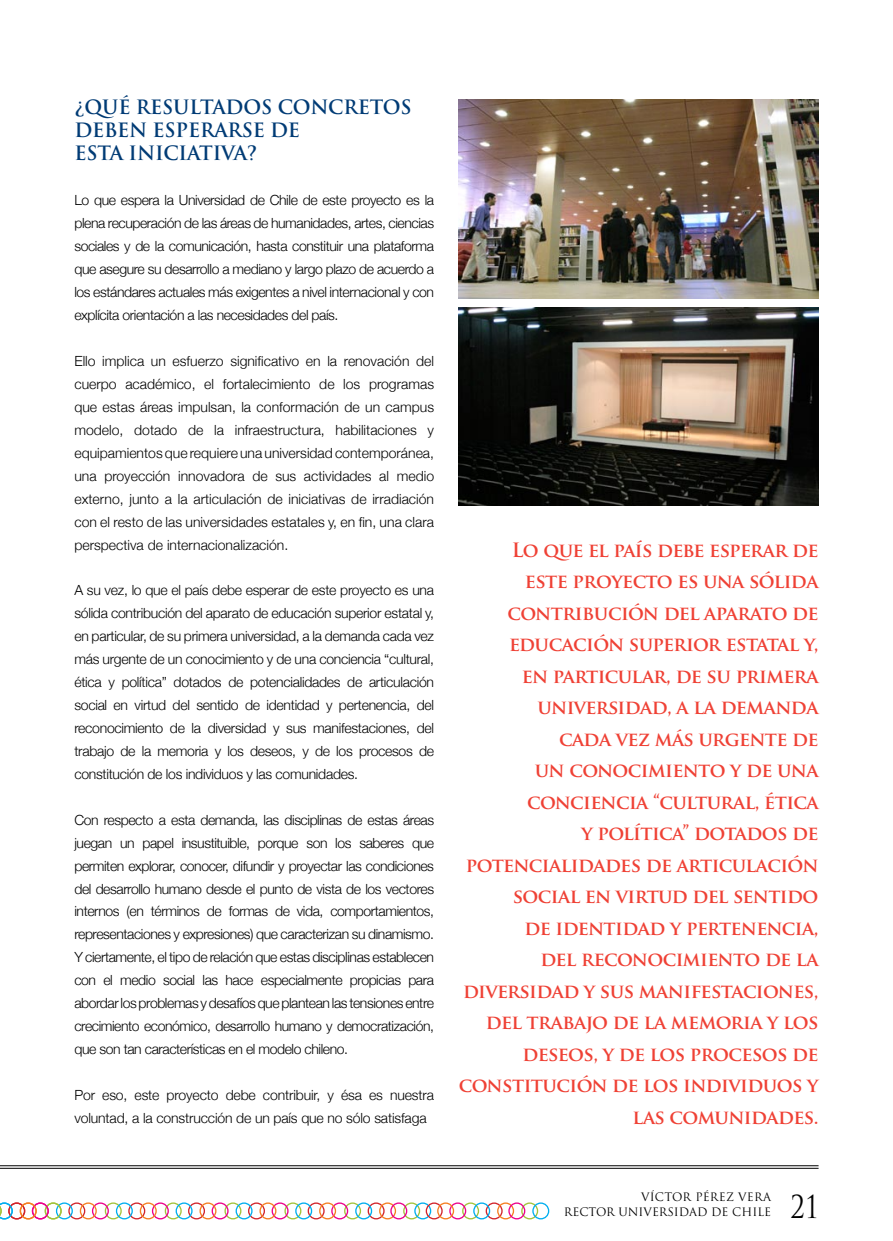
<style>
.page{position:relative;width:893px;height:1241px;background:#fff}
.page>*{position:absolute;margin:0;border:0;box-sizing:border-box;transform-origin:0 0}
.t1{font:30.8px "Trajan Pro";color:#000;scale:.82 1}
.t2{font:700 19.25px/31.5px "Trajan Pro";letter-spacing:-.03em;color:#ef4135;text-align:right}
.t3{font:700 19.25px/22.9px "Trajan Pro";letter-spacing:-.01em;color:#003b75}
.t4{font:300 14px/22.9px "Helvetica Neue";letter-spacing:-.02em;color:#000;text-align:justify}
.t5{font:11.38px/15.8px "Trajan Pro";color:#000;text-align:right}
</style>
<div class="page">
<img style="left:459px;top:100px;width:360px;height:198px">
<img style="left:459px;top:307px;width:360px;height:198px">
<hr style="left:0;top:1165px;width:819px;height:1px;background:#000">
<hr style="left:0;top:1167px;width:819px;height:1px;background:#000">
<div style="left:105px;top:1202px;width:17px;height:17px;border:1px solid #a2c33a;border-radius:50%"></div>
<div style="left:92px;top:1202px;width:17px;height:17px;border:1px solid #ec008c;border-radius:50%"></div>
<div style="left:68px;top:1202px;width:17px;height:17px;border:1px solid #d2232a;border-radius:50%"></div>
<div style="left:80px;top:1202px;width:17px;height:17px;border:1px solid #f57e20;border-radius:50%"></div>
<div style="left:56px;top:1202px;width:17px;height:17px;border:1px solid #00aeef;border-radius:50%"></div>
<div style="left:165px;top:1202px;width:17px;height:17px;border:1px solid #a2c33a;border-radius:50%"></div>
<div style="left:152px;top:1202px;width:17px;height:17px;border:1px solid #ec008c;border-radius:50%"></div>
<div style="left:128px;top:1202px;width:17px;height:17px;border:1px solid #d2232a;border-radius:50%"></div>
<div style="left:140px;top:1202px;width:17px;height:17px;border:1px solid #f57e20;border-radius:50%"></div>
<div style="left:116px;top:1202px;width:17px;height:17px;border:1px solid #00aeef;border-radius:50%"></div>
<div style="left:45px;top:1202px;width:17px;height:17px;border:1px solid #a2c33a;border-radius:50%"></div>
<div style="left:32px;top:1202px;width:17px;height:17px;border:1px solid #ec008c;border-radius:50%"></div>
<div style="left:8px;top:1202px;width:17px;height:17px;border:1px solid #d2232a;border-radius:50%"></div>
<div style="left:20px;top:1202px;width:17px;height:17px;border:1px solid #f57e20;border-radius:50%"></div>
<svg style="left:0;top:1202px;width:13px;height:17px"></svg>
<div style="left:224px;top:1202px;width:17px;height:17px;border:1px solid #a2c33a;border-radius:50%"></div>
<div style="left:212px;top:1202px;width:17px;height:17px;border:1px solid #ec008c;border-radius:50%"></div>
<div style="left:188px;top:1202px;width:17px;height:17px;border:1px solid #d2232a;border-radius:50%"></div>
<div style="left:199px;top:1202px;width:17px;height:17px;border:1px solid #f57e20;border-radius:50%"></div>
<div style="left:176px;top:1202px;width:17px;height:17px;border:1px solid #00aeef;border-radius:50%"></div>
<div style="left:284px;top:1202px;width:17px;height:17px;border:1px solid #a2c33a;border-radius:50%"></div>
<div style="left:272px;top:1202px;width:17px;height:17px;border:1px solid #ec008c;border-radius:50%"></div>
<div style="left:248px;top:1202px;width:17px;height:17px;border:1px solid #d2232a;border-radius:50%"></div>
<div style="left:259px;top:1202px;width:17px;height:17px;border:1px solid #f57e20;border-radius:50%"></div>
<div style="left:236px;top:1202px;width:17px;height:17px;border:1px solid #00aeef;border-radius:50%"></div>
<div style="left:344px;top:1202px;width:17px;height:17px;border:1px solid #a2c33a;border-radius:50%"></div>
<div style="left:331px;top:1202px;width:17px;height:17px;border:1px solid #ec008c;border-radius:50%"></div>
<div style="left:308px;top:1202px;width:17px;height:17px;border:1px solid #d2232a;border-radius:50%"></div>
<div style="left:319px;top:1202px;width:17px;height:17px;border:1px solid #f57e20;border-radius:50%"></div>
<div style="left:295px;top:1202px;width:17px;height:17px;border:1px solid #00aeef;border-radius:50%"></div>
<div style="left:368px;top:1202px;width:17px;height:17px;border:1px solid #d2232a;border-radius:50%"></div>
<div style="left:379px;top:1202px;width:17px;height:17px;border:1px solid #f57e20;border-radius:50%"></div>
<div style="left:355px;top:1202px;width:17px;height:17px;border:1px solid #00aeef;border-radius:50%"></div>
<div style="left:403px;top:1202px;width:17px;height:17px;border:1px solid #a2c33a;border-radius:50%"></div>
<div style="left:390px;top:1202px;width:17px;height:17px;border:1px solid #ec008c;border-radius:50%"></div>
<div style="left:414px;top:1202px;width:17px;height:17px;border:1px solid #00aeef;border-radius:50%"></div>
<div style="left:462px;top:1202px;width:17px;height:17px;border:1px solid #a2c33a;border-radius:50%"></div>
<div style="left:449px;top:1202px;width:17px;height:17px;border:1px solid #ec008c;border-radius:50%"></div>
<div style="left:426px;top:1202px;width:17px;height:17px;border:1px solid #d2232a;border-radius:50%"></div>
<div style="left:437px;top:1202px;width:17px;height:17px;border:1px solid #f57e20;border-radius:50%"></div>
<div style="left:486px;top:1202px;width:17px;height:17px;border:1px solid #d2232a;border-radius:50%"></div>
<div style="left:497px;top:1202px;width:17px;height:17px;border:1px solid #f57e20;border-radius:50%"></div>
<div style="left:473px;top:1202px;width:17px;height:17px;border:1px solid #00aeef;border-radius:50%"></div>
<div style="left:521px;top:1202px;width:17px;height:17px;border:1px solid #a2c33a;border-radius:50%"></div>
<div style="left:508px;top:1202px;width:17px;height:17px;border:1px solid #ec008c;border-radius:50%"></div>
<div style="left:532px;top:1202px;width:17px;height:17px;border:1px solid #00aeef;border-radius:50%"></div>
<h2 class="t3" style="left:74px;top:95px;width:339px">¿QUÉ RESULTADOS CONCRETOS<br>DEBEN ESPERARSE DE<br>ESTA INICIATIVA?</h2>
<p class="t4" style="left:74px;top:189px;width:361px">Lo que espera la Universidad de Chile de este proyecto es la plena recuperación de las áreas de humanidades, artes, ciencias sociales y de la comunicación, hasta constituir una plataforma que asegure su desarrollo a mediano y largo plazo de acuerdo a los estándares actuales más exigentes a nivel internacional y con explícita orientación a las necesidades del país.</p>
<p class="t4" style="left:74px;top:349px;width:361px">Ello implica un esfuerzo significativo en la renovación del cuerpo académico, el fortalecimiento de los programas que estas áreas impulsan, la conformación de un campus modelo, dotado de la infraestructura, habilitaciones y equipamientos que requiere una universidad contemporánea, una proyección innovadora de sus actividades al medio externo, junto a la articulación de iniciativas de irradiación con el resto de las universidades estatales y, en fin, una clara perspectiva de internacionalización.</p>
<p class="t4" style="left:74px;top:578px;width:361px">A su vez, lo que el país debe esperar de este proyecto es una sólida contribución del aparato de educación superior estatal y, en particular, de su primera universidad, a la demanda cada vez más urgente de un conocimiento y de una conciencia “cultural, ética y política” dotados de potencialidades de articulación social en virtud del sentido de identidad y pertenencia, del reconocimiento de la diversidad y sus manifestaciones, del trabajo de la memoria y los deseos, y de los procesos de constitución de los individuos y las comunidades.</p>
<p class="t4" style="left:74px;top:807px;width:361px">Con respecto a esta demanda, las disciplinas de estas áreas juegan un papel insustituible, porque son los saberes que permiten explorar, conocer, difundir y proyectar las condiciones del desarrollo humano desde el punto de vista de los vectores internos (en términos de formas de vida, comportamientos, representaciones y expresiones) que caracterizan su dinamismo.<br>Y ciertamente, el tipo de relación que estas disciplinas establecen con el medio social las hace especialmente propicias para abordar los problemas y desafíos que plantean las tensiones entre crecimiento económico, desarrollo humano y democratización, que son tan características en el modelo chileno.</p>
<p class="t4" style="left:74px;top:1082px;width:361px">Por eso, este proyecto debe contribuir, y ésa es nuestra voluntad, a la construcción de un país que no sólo satisfaga</p>
<p class="t2" style="left:459px;top:534px;width:361px">Lo que el país debe esperar de<br>este proyecto es una sólida contribución del aparato de educación superior estatal y,<br>en particular, de su primera universidad, a la demanda<br>cada vez más urgente de<br>un conocimiento y de una conciencia “cultural, ética<br>y política” dotados de potencialidades de articulación social en virtud del sentido<br>de identidad y pertenencia,<br>del reconocimiento de la diversidad y sus manifestaciones, del trabajo de la memoria y los deseos, y de los procesos de constitución de los individuos y las comunidades.</p>
<p class="t5" style="left:564px;top:1188px;width:209px">VÍCTOR PÉREZ VERA<br>RECTOR UNIVERSIDAD DE CHILE</p>
<h1 class="t1" style="left:791px;top:1187px;width:36px">21</h1>
</div>
